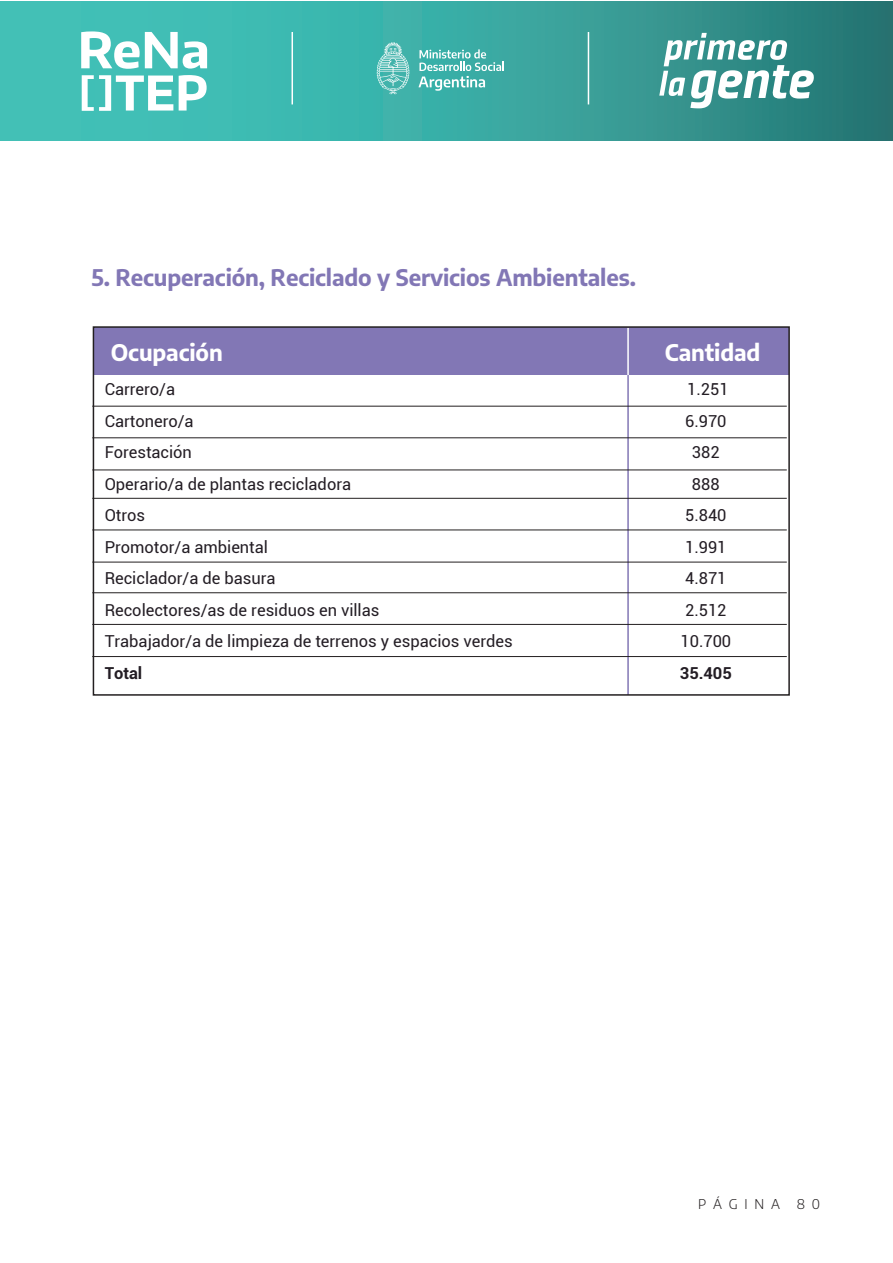
<style>
.page{position:relative;width:893px;height:1263px;background:#fff}
.page>*{position:absolute;margin:0;border:0;box-sizing:border-box;transform-origin:0 0}
.t1{font:700 22.5px "Encode Sans";letter-spacing:-.005em;color:#8277b5}
.t2{font:700 22.5px "Encode Sans";letter-spacing:-.005em;color:#fff}
.t3{font:16.5px/31.5px "Roboto";color:#231d24}
.t4{font:700 16.5px "Roboto";color:#231d24}
.t5{font:300 13.5px "Encode Sans";letter-spacing:.5em;color:#231f20}
</style>
<div class="page">
<div style="left:93px;top:327px;width:696px;height:48px;background:#8277b5"></div>
<hr style="left:627px;top:328px;width:2px;height:367px;background:#fff">
<hr style="left:627px;top:375px;width:2px;height:320px;background:#8277b5">
<hr style="left:92px;top:406px;width:695px;height:1px;background:#231f20">
<hr style="left:92px;top:437px;width:695px;height:1px;background:#231f20">
<hr style="left:92px;top:470px;width:695px;height:1px;background:#231f20">
<hr style="left:92px;top:498px;width:695px;height:1px;background:#231f20">
<hr style="left:92px;top:530px;width:695px;height:1px;background:#231f20">
<hr style="left:92px;top:562px;width:695px;height:1px;background:#231f20">
<hr style="left:92px;top:592px;width:695px;height:1px;background:#231f20">
<hr style="left:92px;top:624px;width:695px;height:1px;background:#231f20">
<hr style="left:92px;top:656px;width:695px;height:1px;background:#231f20">
<div style="left:93px;top:326px;width:697px;height:370px;border:2px solid #231f20"></div>
<div style="left:0;top:1px;width:893px;height:140px;background:linear-gradient(to right,#46cfc4,#2b7f7c)"></div>
<hr style="left:291px;top:32px;width:2px;height:72px;background:#fff">
<hr style="left:588px;top:32px;width:1px;height:72px;background:#fff">
<svg style="left:377px;top:42px;width:32px;height:52px;background:#6fc6c0"></svg>
<svg style="left:419px;top:49px;width:85px;height:42px;background:#66bfb9"></svg>
<svg style="left:659px;top:33px;width:155px;height:75px"></svg>
<svg style="left:179px;top:75px;width:28px;height:36px"></svg>
<svg style="left:82px;top:75px;width:91px;height:36px"></svg>
<svg style="left:81px;top:31px;width:126px;height:38px"></svg>
<h1 class="t1" style="left:91px;top:261px;width:546px">5. Recuperación, Reciclado y Servicios Ambientales.</h1>
<h1 class="t2" style="left:111px;top:336px;width:113px">Ocupación</h1>
<h1 class="t2" style="left:665px;top:336px;width:97px">Cantidad</h1>
<p class="t3" style="left:105px;top:373px;width:410px">Carrero/a<br>Cartonero/a<br>Forestación<br>Operario/a de plantas recicladora<br>Otros<br>Promotor/a ambiental<br>Reciclador/a de basura<br>Recolectores/as de residuos en villas<br>Trabajador/a de limpieza de terrenos y espacios verdes</p>
<p class="t4" style="left:105px;top:661px;width:39px">Total</p>
<p class="t3" style="left:680px;top:373px;width:52px;text-align:center">1.251<br>6.970<br>382<br>888<br>5.840<br>1.991<br>4.871<br>2.512<br>10.700</p>
<p class="t4" style="left:680px;top:661px;width:53px">35.405</p>
<p class="t5" style="left:698px;top:1195px;width:123px">PÁGINA 80</p>
</div>
